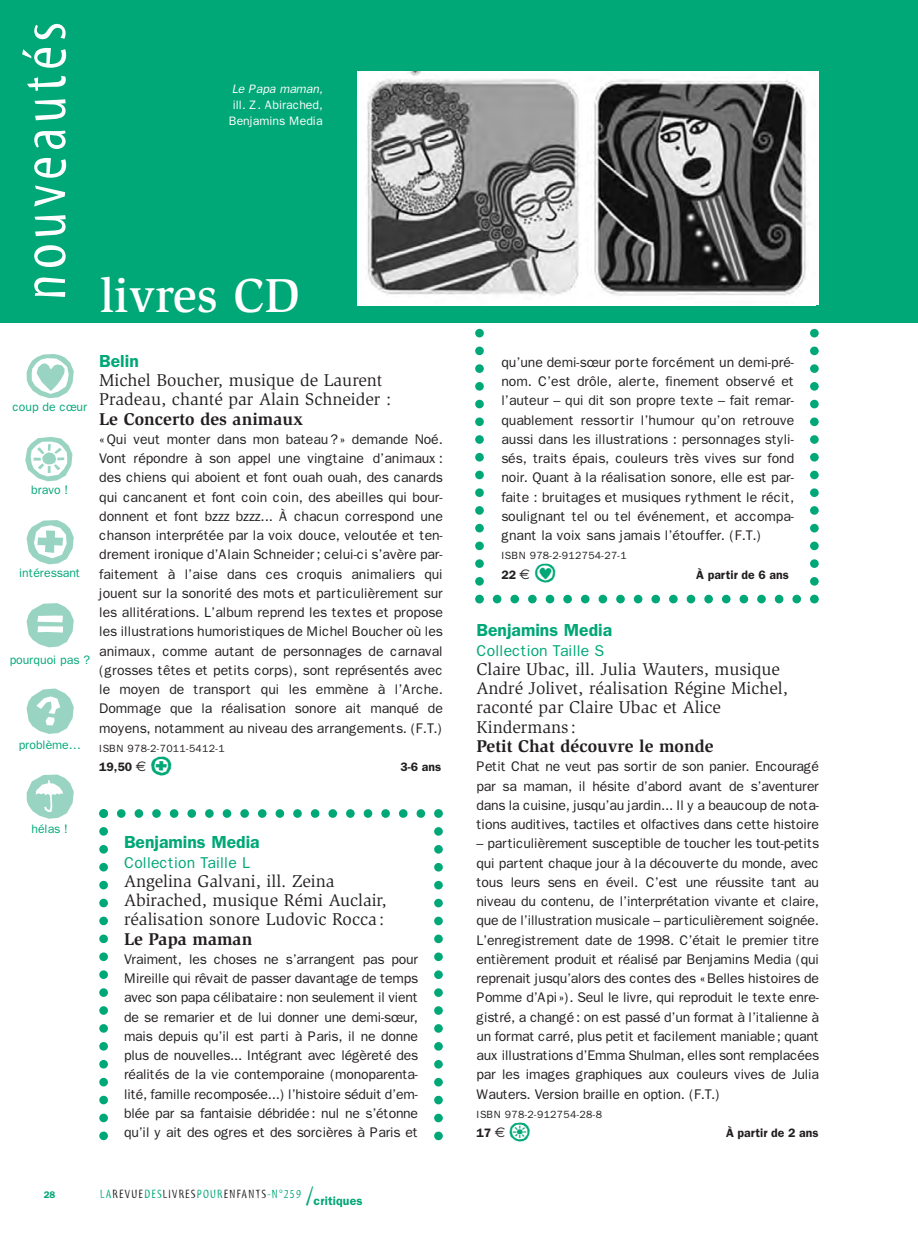
<style>
.page{position:relative;width:918px;height:1241px;background:#fff}
.page>*{position:absolute;margin:0;border:0;box-sizing:border-box;transform-origin:0 0}
.t1{font:82.08px/83px "Ale Signs White LL";color:#98d4c1}
.t2{font:82.08px/84.7px "Ale Signs Black LL";color:#98d4c1}
.t3{font:63px "Myriad Tilt";letter-spacing:.08em;color:#fff}
.t4{font:500 49px "Slimbach";color:#fff}
.t5{font:35px "Ale Signs White LL";color:#00a777}
.t6{font:17.5px/19.2px "Slimbach";color:#231f20}
.t7{font:700 17.5px "Slimbach";color:#231f20}
.t8{font:600 17.5px "Franklin Gothic";color:#00a777}
.t9{font:15.75px "Franklin Gothic";color:#00a777}
.t10{font:14px/19.2px "Franklin Gothic";letter-spacing:-.02em;color:#231f20;text-align:justify}
.t11{font:12.25px "Franklin Gothic";letter-spacing:-.005em;color:#00a777}
.t12{font:600 12.25px "Franklin Gothic";color:#231f20}
.t13{font:12.25px "Myriad Tilt";letter-spacing:.1em;color:#231f20}
.t14{font:12.25px/15.8px "Franklin Gothic";letter-spacing:-.005em;color:#fff;text-align:center}
.t15{font:italic 12.25px "Franklin Gothic";letter-spacing:-.005em;color:#fff}
.t16{font:10.5px "Franklin Gothic";letter-spacing:.03em;color:#231f20}
.t17{font:600 9.62px "Franklin Gothic";color:#00a777}
.s1{font-family:"Euro Sans";font-weight:400;font-size:14px}
.s2{color:#00a777}
.s3{font-size:26.25px;color:#00a777}
.s4{font-family:"Franklin Gothic";font-weight:600;color:#00a777}
</style>
<div class="page">
<div style="left:0;top:0;width:918px;height:322px;background:#00a777"></div>
<img style="left:357px;top:72px;width:459px;height:233px">
<svg style="left:99px;top:809px;width:344px;height:332px"></svg>
<svg style="left:475px;top:322px;width:344px;height:281px"></svg>
<h2 class="t3" style="left:21px;top:300px;width:280px;rotate:-90deg">nouveautés</h2>
<p class="t15" style="left:232px;top:82px;width:92px">Le Papa maman,</p>
<p class="t14" style="left:229px;top:97px;width:95px">ill. Z. Abirached,<br>Benjamins Media</p>
<h3 class="t4" style="left:100px;top:276px;width:202px">livres CD</h3>
<h1 class="t1" style="left:23px;top:329px;width:55px">B o</h1>
<p class="t11" style="left:31px;top:483px;width:39px">bravo !</p>
<p class="t11" style="left:12px;top:400px;width:76px">coup de cœur</p>
<h1 class="t1" style="left:23px;top:495px;width:55px">U</h1>
<p class="t11" style="left:19px;top:566px;width:63px">intéressant</p>
<h1 class="t2" style="left:23px;top:577px;width:55px">a</h1>
<p class="t11" style="left:10px;top:652px;width:82px">pourquoi pas ?</p>
<h1 class="t2" style="left:23px;top:664px;width:55px">g<br>R</h1>
<p class="t11" style="left:32px;top:822px;width:38px">hélas !</p>
<p class="t11" style="left:19px;top:737px;width:64px">problème…</p>
<p class="t8" style="left:99px;top:350px;width:41px">Belin</p>
<p class="t6" style="left:99px;top:372px;width:293px">Michel Boucher, musique de Laurent<br>Pradeau, chanté par Alain Schneider :</p>
<p class="t7" style="left:99px;top:412px;width:205px">Le Concerto des animaux</p>
<p class="t10" style="left:99px;top:429px;width:345px">« Qui veut monter dans mon bateau ? » demande Noé.<br>Vont répondre à son appel une vingtaine d’animaux : des chiens qui aboient et font ouah ouah, des canards qui cancanent et font coin coin, des abeilles qui bour&shy;donnent et font bzzz bzzz... À chacun correspond une chanson interprétée par la voix douce, veloutée et ten&shy;drement ironique d’Alain Schneider ; celui-ci s’avère par&shy;faitement à l’aise dans ces croquis animaliers qui jouent sur la sonorité des mots et particulièrement sur les allitérations. L’album reprend les textes et propose les illustrations humoristiques de Michel Boucher où les animaux, comme autant de personnages de carnaval (grosses têtes et petits corps), sont représentés avec le moyen de transport qui les emmène à l’Arche.<br>Dommage que la réalisation sonore ait manqué de moyens, notamment au niveau des arrangements. (F.T.)</p>
<p class="t16" style="left:99px;top:742px;width:127px">ISBN 978-2-7011-5412-1</p>
<p class="t12" style="left:99px;top:759px;width:49px">19,50 <span class="s1">€</span></p>
<h3 class="t5" style="left:150px;top:743px;width:24px">U</h3>
<p class="t12" style="left:400px;top:759px;width:42px">3-6 ans</p>
<p class="t8" style="left:124px;top:831px;width:137px">Benjamins Media</p>
<p class="t9" style="left:124px;top:852px;width:127px">Collection Taille L</p>
<p class="t6" style="left:124px;top:872px;width:264px">Angelina Galvani, ill. Zeina<br>Abirached, musique Rémi Auclair, réalisation sonore Ludovic Rocca :</p>
<p class="t7" style="left:124px;top:931px;width:130px">Le Papa maman</p>
<p class="t10" style="left:124px;top:949px;width:296px">Vraiment, les choses ne s’arrangent pas pour Mireille qui rêvait de passer davantage de temps avec son papa célibataire : non seulement il vient de se remarier et de lui donner une demi-sœur, mais depuis qu’il est parti à Paris, il ne donne plus de nouvelles... Intégrant avec légèreté des réalités de la vie contemporaine (monoparenta&shy;lité, famille recomposée...) l’histoire séduit d’em&shy;blée par sa fantaisie débridée : nul ne s’étonne qu’il y ait des ogres et des sorcières à Paris et</p>
<p class="t17" style="left:44px;top:1188px;width:13px">28</p>
<p class="t13" style="left:100px;top:1189px;width:264px"><span class="s2">LA</span>REVUE<span class="s2">DES</span>LIVRES<span class="s2">POUR</span>ENFANTS<span class="s2">-N°259</span> <span class="s3">/</span><span class="s4">critiques</span></p>
<p class="t10" style="left:501px;top:352px;width:294px">qu’une demi-sœur porte forcément un demi-pré&shy;nom. C’est drôle, alerte, finement observé et l’auteur – qui dit son propre texte – fait remar&shy;quablement ressortir l’humour qu’on retrouve aussi dans les illustrations : personnages styli&shy;sés, traits épais, couleurs très vives sur fond noir. Quant à la réalisation sonore, elle est par&shy;faite : bruitages et musiques rythment le récit, soulignant tel ou tel événement, et accompa&shy;gnant la voix sans jamais l’étouffer. (F.T.)</p>
<p class="t16" style="left:501px;top:549px;width:127px">ISBN 978-2-912754-27-1</p>
<p class="t12" style="left:501px;top:567px;width:30px">22 <span class="s1">€</span></p>
<h3 class="t5" style="left:534px;top:550px;width:24px">B</h3>
<p class="t12" style="left:696px;top:567px;width:94px">À partir de 6 ans</p>
<p class="t8" style="left:476px;top:620px;width:137px">Benjamins Media</p>
<p class="t9" style="left:476px;top:641px;width:129px">Collection Taille S</p>
<p class="t6" style="left:476px;top:660px;width:313px">Claire Ubac, ill. Julia Wauters, musique<br>André Jolivet, réalisation Régine Michel, raconté par Claire Ubac et Alice<br>Kindermans :</p>
<p class="t7" style="left:476px;top:739px;width:238px">Petit Chat découvre le monde</p>
<p class="t10" style="left:476px;top:756px;width:344px">Petit Chat ne veut pas sortir de son panier. Encouragé par sa maman, il hésite d’abord avant de s’aventurer dans la cuisine, jusqu’au jardin... Il y a beaucoup de nota&shy;tions auditives, tactiles et olfactives dans cette histoire</p>
<p class="t10" style="left:476px;top:833px;width:344px">– particulièrement susceptible de toucher les tout-petits qui partent chaque jour à la découverte du monde, avec tous leurs sens en éveil. C’est une réussite tant au niveau du contenu, de l’interprétation vivante et claire, que de l’illustration musicale – particulièrement soignée.<br>L’enregistrement date de 1998. C’était le premier titre entièrement produit et réalisé par Benjamins Media (qui reprenait jusqu’alors des contes des « Belles histoires de Pomme d’Api »). Seul le livre, qui reproduit le texte enre&shy;gistré, a changé : on est passé d’un format à l’italienne à un format carré, plus petit et facilement maniable ; quant aux illustrations d’Emma Shulman, elles sont remplacées par les images graphiques aux couleurs vives de Julia Wauters. Version braille en option. (F.T.)</p>
<p class="t16" style="left:476px;top:1107px;width:127px">ISBN 978-2-912754-28-8</p>
<p class="t12" style="left:476px;top:1125px;width:30px">17 <span class="s1">€</span></p>
<h3 class="t5" style="left:509px;top:1109px;width:24px">o</h3>
<p class="t12" style="left:726px;top:1125px;width:94px">À partir de 2 ans</p>
</div>
